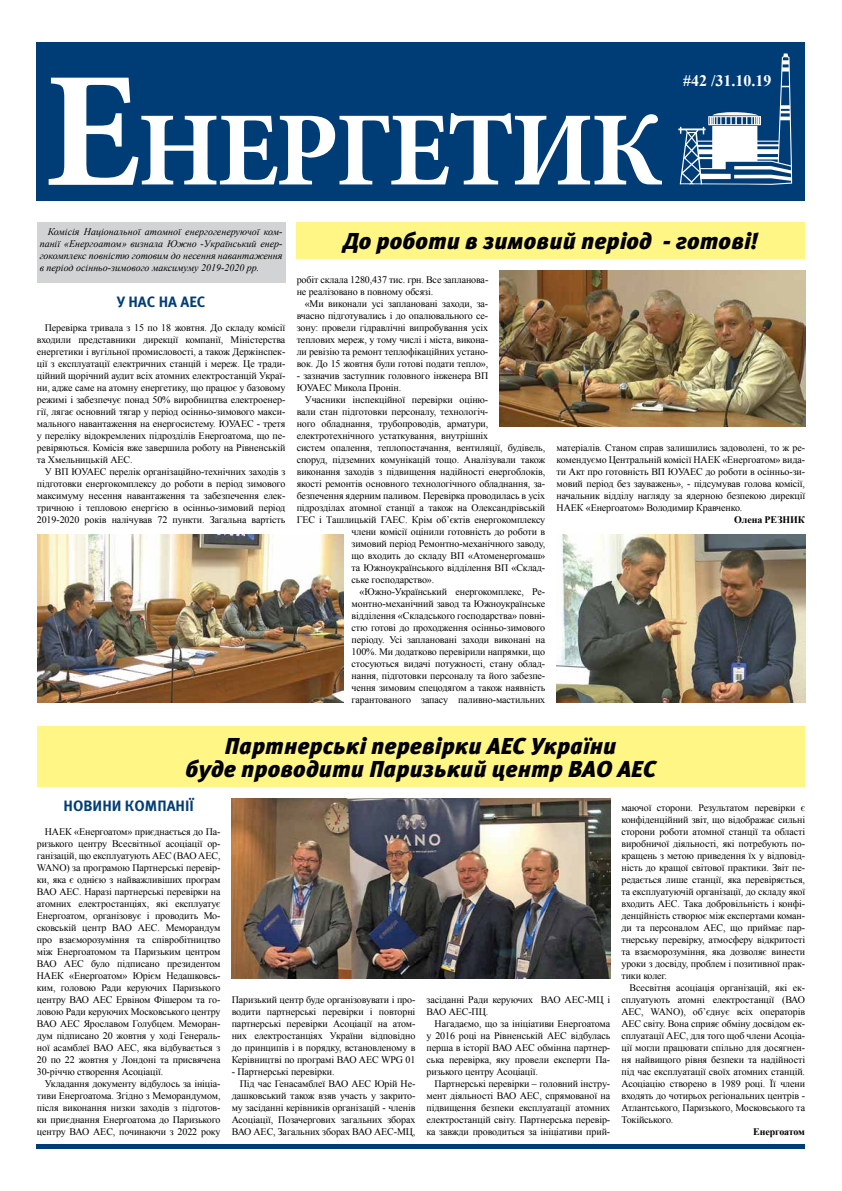
<style>
.page{position:relative;width:842px;height:1191px;background:#fff}
.page>*{position:absolute;margin:0;border:0;box-sizing:border-box;transform-origin:0 0}
.t1{font:italic 900 23px/23px "Meta Pro";color:#000;text-align:center}
.t2{font:700 16px "Times New Roman";color:#fff}
.t3{font:700 15px "Meta Pro";color:#003d77}
.t4{font:10px/12px "Times New Roman";letter-spacing:-.01em;color:#000;text-align:justify}
.t5{font:italic 10px/12px "Times New Roman";color:#000;text-align:justify}
.t6{font:700 10px "Times New Roman";letter-spacing:-.01em;color:#000}
</style>
<div class="page">
<div style="left:37px;top:43px;width:768px;height:157px;background:#003d77"></div>
<hr style="left:36px;top:1144px;width:768px;height:4px;background:#003d77">
<svg style="left:678px;top:53px;width:114px;height:132px"></svg>
<svg style="left:49px;top:78px;width:613px;height:107px"></svg>
<div style="left:37px;top:727px;width:767px;height:60px;background:#fff685"></div>
<div style="left:297px;top:223px;width:508px;height:36px;background:#fff685"></div>
<div style="left:37px;top:223px;width:248px;height:60px;background:#d1d3d4"></div>
<img style="left:557px;top:535px;width:248px;height:168px">
<img style="left:500px;top:271px;width:305px;height:156px">
<img style="left:38px;top:535px;width:305px;height:168px">
<img style="left:232px;top:799px;width:378px;height:180px">
<h2 class="t2" style="left:683px;top:70px;width:90px">#42 /31.10.19</h2>
<p class="t5" style="left:40px;top:225px;width:244px;text-indent:8px">Комісія Національної атомної енергогенеруючої ком&shy;панії «Енергоатом» визнала Южно -Український енер&shy;гокомплекс повністю готовим до несення навантаження в період осінньо-зимового максимуму 2019-2020 рр.</p>
<h3 class="t3" style="left:117px;top:292px;width:90px">У НАС НА АЕС</h3>
<p class="t4" style="left:37px;top:321px;width:250px;text-indent:8px">Перевірка тривала з 15 по 18 жовтня. До складу комісії входили представники дирекції компанії, Міністерства енергетики і вугільної промисловості, а також Держінспек&shy;ції з експлуатації електричних станцій і мереж. Це тради&shy;ційний щорічний аудит всіх атомних електростанцій Украї&shy;ни, адже саме на атомну енергетику, що працює у базовому режимі і забезпечує понад 50% виробництва електроенер&shy;гії, лягає основний тягар у період осінньо-зимового макси&shy;мального навантаження на енергосистему. ЮУАЕС - третя у переліку відокремлених підрозділів Енергоатома, що пе&shy;ревіряються. Комісія вже завершила роботу на Рівненській та Хмельницькій АЕС.</p>
<p class="t4" style="left:37px;top:465px;width:250px;text-indent:8px">У ВП ЮУАЕС перелік організаційно-технічних заходів з підготовки енергокомплексу до роботи в період зимового максимуму несення навантаження та забезпечення елек&shy;тричною і тепловою енергією в осінньо-зимовий період 2019-2020 років налічував 72 пункти. Загальна вартість</p>
<h1 class="t1" style="left:343px;top:231px;width:417px">До роботи в зимовий період - готові!</h1>
<p class="t4" style="left:297px;top:273px;width:193px">робіт склала 1280,437 тис. грн. Все запланова&shy;не реалізовано в повному обсязі.</p>
<p class="t4" style="left:297px;top:297px;width:193px;text-indent:8px">«Ми виконали усі заплановані заходи, за&shy;вчасно підготувались і до опалювального се&shy;зону: провели гідравлічні випробування усіх теплових мереж, у тому числі і міста, викона&shy;ли ревізію та ремонт теплофікаційних устано&shy;вок. До 15 жовтня були готові подати тепло»,</p>
<p class="t4" style="left:297px;top:369px;width:193px">- зазначив заступник головного інженера ВП<br>ЮУАЕС Микола Пронін.</p>
<p class="t4" style="left:305px;top:393px;width:185px">Учасники інспекційної перевірки оціню-</p>
<p class="t4" style="left:297px;top:405px;width:193px">вали стан підготовки персоналу, технологіч-</p>
<p class="t4" style="left:297px;top:417px;width:193px">ного обладнання, трубопроводів, арматури,</p>
<p class="t4" style="left:297px;top:429px;width:193px">електротехнічного устаткування, внутрішніх</p>
<p class="t4" style="left:297px;top:441px;width:250px">систем опалення, теплопостачання, вентиляції, будівель,</p>
<p class="t4" style="left:297px;top:453px;width:250px">споруд, підземних комунікацій тощо. Аналізували також</p>
<p class="t4" style="left:297px;top:465px;width:250px">виконання заходів з підвищення надійності енергоблоків,</p>
<p class="t4" style="left:297px;top:477px;width:250px">якості ремонтів основного технологічного обладнання, за-</p>
<p class="t4" style="left:297px;top:489px;width:250px">безпечення ядерним паливом. Перевірка проводилась в усіх</p>
<p class="t4" style="left:297px;top:501px;width:250px">підрозділах атомної станції а також на Олександрівській</p>
<p class="t4" style="left:297px;top:513px;width:250px">ГЕС і Ташлицькій ГАЕС. Крім об’єктів енергокомплексу</p>
<p class="t4" style="left:351px;top:525px;width:195px">члени комісії оцінили готовність до роботи в</p>
<p class="t4" style="left:351px;top:537px;width:195px">зимовий період Ремонтно-механічного заводу,</p>
<p class="t4" style="left:351px;top:549px;width:195px">що входить до складу ВП «Атоменергомаш»</p>
<p class="t4" style="left:351px;top:561px;width:195px">та Южноукраїнського відділення ВП «Склад-</p>
<p class="t4" style="left:351px;top:573px;width:84px">ське господарство».</p>
<p class="t4" style="left:359px;top:585px;width:187px">«Южно-Український енергокомплекс, Ре-</p>
<p class="t4" style="left:351px;top:597px;width:195px">монтно-механічний завод та Южноукраїнське</p>
<p class="t4" style="left:351px;top:609px;width:195px">відділення «Складського господарства» повні-</p>
<p class="t4" style="left:351px;top:621px;width:195px">стю готові до проходження осінньо-зимового</p>
<p class="t4" style="left:351px;top:633px;width:195px">періоду. Усі заплановані заходи виконані на</p>
<p class="t4" style="left:351px;top:645px;width:195px">100%. Ми додатково перевірили напрямки, що</p>
<p class="t4" style="left:351px;top:657px;width:195px">стосуються видачі потужності, стану облад-</p>
<p class="t4" style="left:351px;top:669px;width:195px">нання, підготовки персоналу та його забезпе-</p>
<p class="t4" style="left:351px;top:681px;width:195px">чення зимовим спецодягом а також наявність</p>
<p class="t4" style="left:351px;top:693px;width:195px">гарантованого запасу паливно-мастильних</p>
<p class="t4" style="left:557px;top:441px;width:250px">матеріалів. Станом справ залишились задоволені, то ж ре&shy;комендуємо Центральній комісії НАЕК «Енергоатом» вида&shy;ти Акт про готовність ВП ЮУАЕС до роботи в осінньо-зи&shy;мовий період без зауважень», - підсумував голова комісії, начальник відділу нагляду за ядерною безпекою дирекції НАЕК «Енергоатом» Володимир Кравченко.</p>
<p class="t6" style="left:734px;top:512px;width:72px">Олена РЕЗНИК</p>
<h1 class="t1" style="left:185px;top:735px;width:472px">Партнерські перевірки АЕС України<br>буде проводити Паризький центр ВАО АЕС</h1>
<h3 class="t3" style="left:64px;top:796px;width:132px">НОВИНИ КОМПАНІЇ</h3>
<p class="t4" style="left:37px;top:825px;width:185px;text-indent:8px">НАЕК «Енергоатом» приєднається до Па&shy;ризького центру Всесвітньої асоціації ор&shy;ганізацій, що експлуатують АЕС (ВАО АЕС, WANO) за програмою Партнерські перевір&shy;ки, яка є однією з найважливіших програм ВАО АЕС. Наразі партнерські перевірки на атомних електростанціях, які експлуатує Енергоатом, організовує і проводить Мо&shy;сковській центр ВАО АЕС. Меморандум про взаєморозуміння та співробітництво між Енергоатомом та Паризьким центром ВАО АЕС було підписано президентом НАЕК «Енергоатом» Юрієм Недашковсь&shy;ким, головою Ради керуючих Паризького центру ВАО АЕС Ервіном Фішером та го&shy;ловою Ради керуючих Московського центру ВАО АЕС Ярославом Голубцем. Меморан&shy;дум підписано 20 жовтня у ході Генераль&shy;ної асамблеї ВАО АЕС, яка відбувається з 20 по 22 жовтня у Лондоні та присвячена 30-річчю створення Асоціації.</p>
<p class="t4" style="left:37px;top:1077px;width:185px;text-indent:8px">Укладання документу відбулось за ініціа&shy;тиви Енергоатома. Згідно з Меморандумом, після виконання низки заходів з підготов&shy;ки приєднання Енергоатома до Паризького центру ВАО АЕС, починаючи з 2022 року</p>
<p class="t4" style="left:232px;top:993px;width:185px">Паризький центр буде організовувати і про&shy;водити партнерські перевірки і повторні партнерські перевірки Асоціації на атом&shy;них електростанціях України відповідно до принципів і в порядку, встановленому в Керівництві по програмі ВАО АЕС WPG 01</p>
<p class="t4" style="left:232px;top:1065px;width:104px">- Партнерські перевірки.</p>
<p class="t4" style="left:240px;top:1077px;width:177px">Під час Генасамблеї ВАО АЕС Юрій Не-</p>
<p class="t4" style="left:232px;top:1089px;width:185px">дашковський також взяв участь у закрито-</p>
<p class="t4" style="left:232px;top:1101px;width:185px">му засіданні керівників організацій - членів</p>
<p class="t4" style="left:232px;top:1113px;width:185px">Асоціації, Позачергових загальних зборах</p>
<p class="t4" style="left:232px;top:1125px;width:185px">ВАО АЕС, Загальних зборах ВАО АЕС-МЦ,</p>
<p class="t4" style="left:427px;top:993px;width:185px">засіданні Ради керуючих ВАО АЕС-МЦ і<br>ВАО АЕС-ПЦ.</p>
<p class="t4" style="left:427px;top:1017px;width:185px;text-indent:8px">Нагадаємо, що за ініціативи Енергоатома у 2016 році на Рівненській АЕС відбулась перша в історії ВАО АЕС обмінна партнер&shy;ська перевірка, яку провели експерти Па&shy;ризького центру Асоціації.</p>
<p class="t4" style="left:427px;top:1077px;width:185px;text-indent:8px">Партнерські перевірки – головний інстру&shy;мент діяльності ВАО АЕС, спрямованої на підвищення безпеки експлуатації атомних електростанцій світу. Партнерська перевір&shy;ка завжди проводиться за ініціативи прий-</p>
<p class="t4" style="left:621px;top:801px;width:185px">маючої сторони. Результатом перевірки є конфіденційний звіт, що відображає сильні сторони роботи атомної станції та області виробничої діяльності, які потребують по&shy;кращень з метою приведення їх у відповід&shy;ність до кращої світової практики. Звіт пе&shy;редається лише станції, яка перевіряється, та експлуатуючій організації, до складу якої входить АЕС. Така добровільність і конфі&shy;денційність створює між експертами коман&shy;ди та персоналом АЕС, що приймає пар&shy;тнерську перевірку, атмосферу відкритості та взаєморозуміння, яка дозволяє винести уроки з досвіду, проблем і позитивної прак&shy;тики колег.</p>
<p class="t4" style="left:621px;top:981px;width:185px;text-indent:8px">Всесвітня асоціація організацій, які ек&shy;сплуатують атомні електростанції (ВАО АЕС, WANO), об’єднує всіх операторів АЕС світу. Вона сприяє обміну досвідом ек&shy;сплуатації АЕС, для того щоб члени Асоціа&shy;ції могли працювати спільно для досягнен&shy;ня найвищого рівня безпеки та надійності під час експлуатації своїх атомних станцій.<br>Асоціацію створено в 1989 році. Її члени входять до чотирьох регіональних центрів - Атлантського, Паризького, Московського та Токійського.</p>
<p class="t6" style="left:753px;top:1124px;width:53px">Енергоатом</p>
</div>
